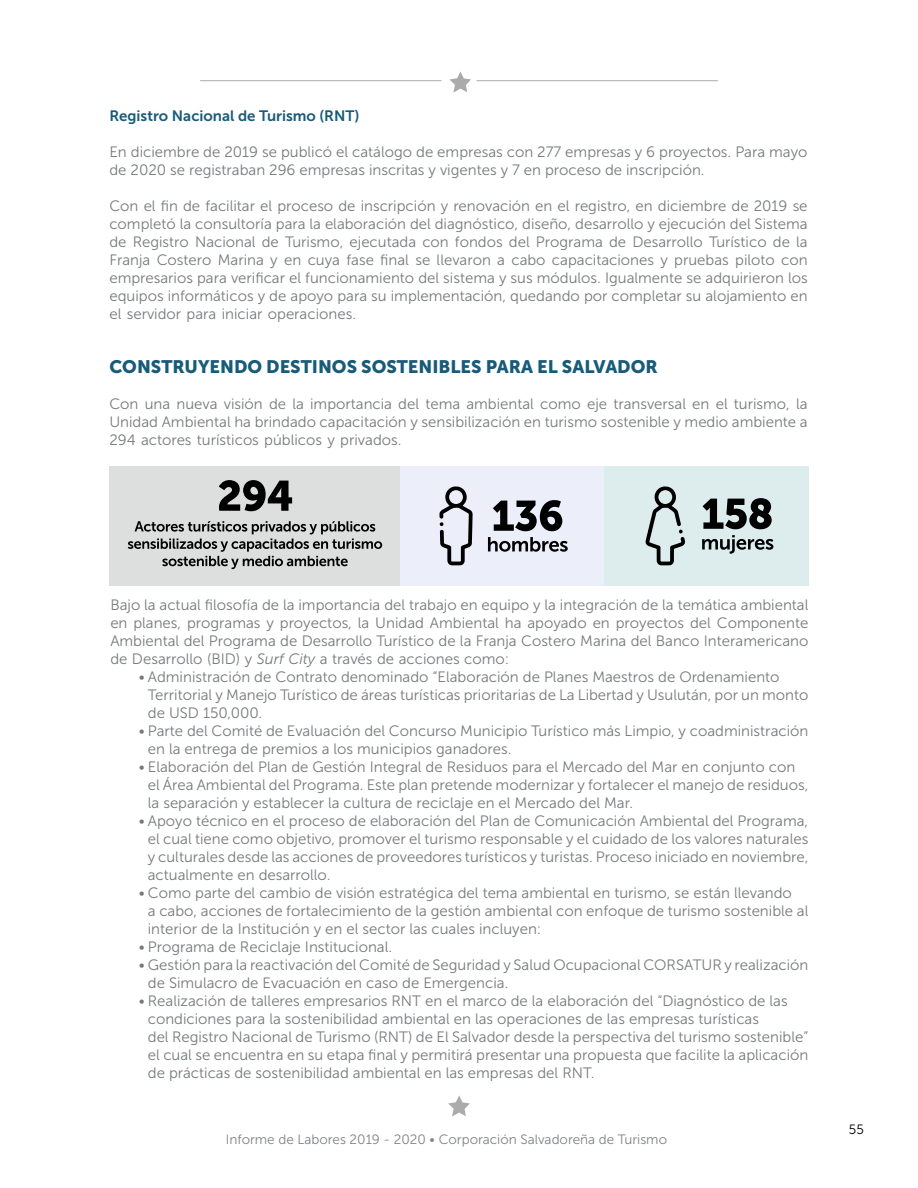
<style>
.page{position:relative;width:918px;height:1188px;background:#fff}
.page>*{position:absolute;margin:0;border:0;box-sizing:border-box;transform-origin:0 0}
.t1{font:18px "Museo Sans 900";color:#175b79}
.t2{font:15px/18px "Museo Sans 300";color:#76797b}
.t3{font:15px "Museo Sans 700";color:#175b79}
.t4{font:13.5px "Museo Sans 300";color:#808285}
.t5{font:13.5px "Museo Sans 300";color:#000}
.s1{font-style:italic}
</style>
<div class="page">
<svg style="left:449px;top:71px;width:22px;height:22px"></svg>
<hr style="left:476px;top:80px;width:242px;height:1px;background:#ababab">
<hr style="left:200px;top:80px;width:242px;height:1px;background:#ababab">
<svg style="left:448px;top:1095px;width:22px;height:22px"></svg>
<div style="left:400px;top:466px;width:204px;height:120px;background:#eceff9"></div>
<div style="left:109px;top:466px;width:291px;height:120px;background:#dddfdf"></div>
<div style="left:604px;top:466px;width:204px;height:120px;background:#ddedee"></div>
<svg style="left:219px;top:480px;width:73px;height:31px"></svg>
<svg style="left:493px;top:500px;width:69px;height:31px"></svg>
<svg style="left:488px;top:537px;width:80px;height:15px"></svg>
<svg style="left:703px;top:498px;width:69px;height:31px"></svg>
<svg style="left:702px;top:535px;width:71px;height:19px"></svg>
<svg style="left:128px;top:521px;width:254px;height:48px"></svg>
<svg style="left:645px;top:486px;width:40px;height:79px"></svg>
<svg style="left:440px;top:486px;width:33px;height:79px"></svg>
<p class="t3" style="left:109px;top:108px;width:251px">Registro Nacional de Turismo (RNT)</p>
<p class="t2" style="left:109px;top:143px;width:700px">En diciembre de 2019 se publicó el catálogo de empresas con 277 empresas y 6 proyectos. Para mayo de 2020 se registraban 296 empresas inscritas y vigentes y 7 en proceso de inscripción.</p>
<p class="t2" style="left:109px;top:197px;width:700px;text-align:justify">Con el fin de facilitar el proceso de inscripción y renovación en el registro, en diciembre de 2019 se completó la consultoría para la elaboración del diagnóstico, diseño, desarrollo y ejecución del Sistema de Registro Nacional de Turismo, ejecutada con fondos del Programa de Desarrollo Turístico de la Franja Costero Marina y en cuya fase final se llevaron a cabo capacitaciones y pruebas piloto con empresarios para verificar el funcionamiento del sistema y sus módulos. Igualmente se adquirieron los equipos informáticos y de apoyo para su implementación, quedando por completar su alojamiento en el servidor para iniciar operaciones.</p>
<p class="t1" style="left:109px;top:357px;width:550px">CONSTRUYENDO DESTINOS SOSTENIBLES PARA EL SALVADOR</p>
<p class="t2" style="left:109px;top:395px;width:700px;text-align:justify">Con una nueva visión de la importancia del tema ambiental como eje transversal en el turismo, la Unidad Ambiental ha brindado capacitación y sensibilización en turismo sostenible y medio ambiente a 294 actores turísticos públicos y privados.</p>
<p class="t2" style="left:110px;top:596px;width:700px;text-align:justify">Bajo la actual filosofía de la importancia del trabajo en equipo y la integración de la temática ambiental en planes, programas y proyectos, la Unidad Ambiental ha apoyado en proyectos del Componente Ambiental del Programa de Desarrollo Turístico de la Franja Costero Marina del Banco Interamericano de Desarrollo (BID) y <span class="s1">Surf City</span> a través de acciones como:</p>
<p class="t2" style="left:148px;top:668px;width:662px;text-indent:-9px">• Administración de Contrato denominado “Elaboración de Planes Maestros de Ordenamiento<br>Territorial y Manejo Turístico de áreas turísticas prioritarias de La Libertad y Usulután, por un monto de USD 150,000.</p>
<p class="t2" style="left:148px;top:722px;width:662px;text-indent:-9px">• Parte del Comité de Evaluación del Concurso Municipio Turístico más Limpio, y coadministración en la entrega de premios a los municipios ganadores.</p>
<p class="t2" style="left:148px;top:758px;width:662px;text-indent:-9px">• Elaboración del Plan de Gestión Integral de Residuos para el Mercado del Mar en conjunto con el Área Ambiental del Programa. Este plan pretende modernizar y fortalecer el manejo de residuos, la separación y establecer la cultura de reciclaje en el Mercado del Mar.</p>
<p class="t2" style="left:148px;top:812px;width:662px;text-align:justify;text-indent:-9px">• Apoyo técnico en el proceso de elaboración del Plan de Comunicación Ambiental del Programa, el cual tiene como objetivo, promover el turismo responsable y el cuidado de los valores naturales y culturales desde las acciones de proveedores turísticos y turistas. Proceso iniciado en noviembre, actualmente en desarrollo.</p>
<p class="t2" style="left:148px;top:884px;width:662px;text-indent:-9px">• Como parte del cambio de visión estratégica del tema ambiental en turismo, se están llevando<br>a cabo, acciones de fortalecimiento de la gestión ambiental con enfoque de turismo sostenible al interior de la Institución y en el sector las cuales incluyen:</p>
<p class="t2" style="left:139px;top:938px;width:255px">• Programa de Reciclaje Institucional.</p>
<p class="t2" style="left:148px;top:956px;width:662px;text-indent:-9px">• Gestión para la reactivación del Comité de Seguridad y Salud Ocupacional CORSATUR y realización de Simulacro de Evacuación en caso de Emergencia.</p>
<p class="t2" style="left:148px;top:992px;width:662px;text-indent:-9px">• Realización de talleres empresarios RNT en el marco de la elaboración del “Diagnóstico de las condiciones para la sostenibilidad ambiental en las operaciones de las empresas turísticas<br>del Registro Nacional de Turismo (RNT) de El Salvador desde la perspectiva del turismo sostenible” el cual se encuentra en su etapa final y permitirá presentar una propuesta que facilite la aplicación de prácticas de sostenibilidad ambiental en las empresas del RNT.</p>
<p class="t4" style="left:226px;top:1132px;width:443px">Informe de Labores 2019 - 2020 • Corporación Salvadoreña de Turismo</p>
<p class="t5" style="left:849px;top:1122px;width:17px">55</p>
</div>
